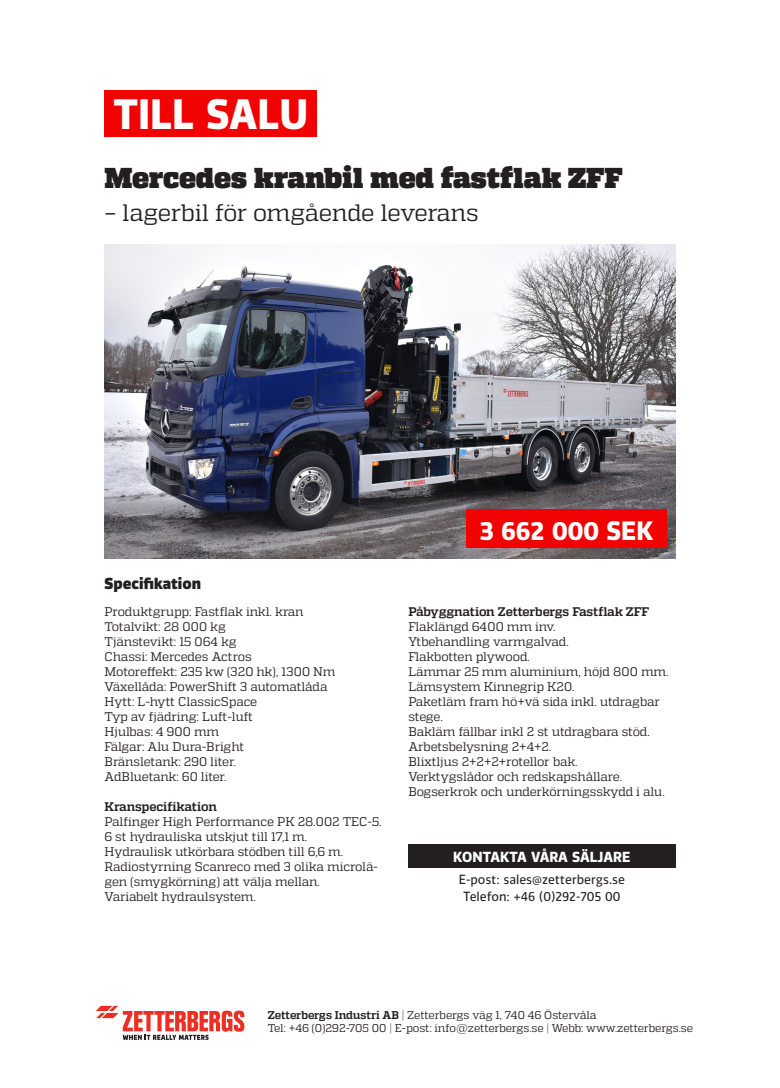
<style>
.page{position:relative;width:780px;height:1088px;background:#fff}
.page>*{position:absolute;margin:0;border:0;box-sizing:border-box;transform-origin:0 0}
.t1{font:700 40px "Vinkel";color:#fff}
.t2{font:800 28.75px "Quadon";letter-spacing:-.01em;color:#231f20}
.t3{font:700 25px "Vinkel";color:#fff}
.t4{font:23.75px "Quadon";letter-spacing:-.015em;color:#231f20}
.t5{font:900 15px "Vinkel";color:#231f20}
.t6{font:700 13.75px "Vinkel";color:#fff}
.t7{font:12.5px/15px "Quadon";letter-spacing:-.015em;color:#231f20}
.t8{font:700 12.5px "Quadon";letter-spacing:-.015em;color:#231f20}
.t9{font:12.5px "Vinkel";color:#231f20}
.t10{font:11.25px "Quadon";letter-spacing:-.015em;color:#231f20}
.s1{font-weight:700}
</style>
<div class="page">
<div style="left:408px;top:844px;width:267px;height:24px;background:#231f20"></div>
<img style="left:105px;top:244px;width:570px;height:314px">
<div style="left:105px;top:90px;width:212px;height:47px;background:#f10303"></div>
<svg style="left:96px;top:1006px;width:148px;height:34px"></svg>
<div style="left:466px;top:509px;width:200px;height:39px;background:#f10303"></div>
<p class="t1" style="left:113px;top:87px;width:196px">TILL SALU</p>
<p class="t2" style="left:105px;top:161px;width:519px">Mercedes kranbil med fastflak ZFF</p>
<p class="t4" style="left:105px;top:199px;width:376px">– lagerbil för omgående leverans</p>
<p class="t5" style="left:105px;top:573px;width:98px">Specifikation</p>
<p class="t7" style="left:105px;top:604px;width:200px">Produktgrupp: Fastflak inkl. kran</p>
<p class="t7" style="left:105px;top:619px;width:123px">Totalvikt: 28 000 kg</p>
<p class="t7" style="left:105px;top:634px;width:134px">Tjänstevikt: 15 064 kg</p>
<p class="t7" style="left:105px;top:649px;width:149px">Chassi: Mercedes Actros</p>
<p class="t7" style="left:105px;top:664px;width:232px">Motoreffekt: 235 kw (320 hk), 1300 Nm</p>
<p class="t7" style="left:105px;top:679px;width:224px">Växellåda: PowerShift 3 automatlåda</p>
<p class="t7" style="left:105px;top:694px;width:154px">Hytt: L-hytt ClassicSpace</p>
<p class="t7" style="left:105px;top:709px;width:150px">Typ av fjädring: Luft-luft</p>
<p class="t7" style="left:105px;top:724px;width:116px">Hjulbas: 4 900 mm</p>
<p class="t7" style="left:105px;top:739px;width:141px">Fälgar: Alu Dura-Bright</p>
<p class="t7" style="left:105px;top:754px;width:133px">Bränsletank: 290 liter.</p>
<p class="t7" style="left:105px;top:769px;width:123px">AdBluetank: 60 liter.</p>
<p class="t8" style="left:105px;top:799px;width:114px">Kranspecifikation</p>
<p class="t7" style="left:105px;top:814px;width:278px">Palfinger High Performance PK 28.002 TEC-5.</p>
<p class="t7" style="left:105px;top:829px;width:204px">6 st hydrauliska utskjut till 17,1 m.</p>
<p class="t7" style="left:105px;top:844px;width:240px">Hydraulisk utkörbara stödben till 6,6 m.</p>
<p class="t7" style="left:105px;top:859px;width:275px">Radiostyrning Scanreco med 3 olika microlä&shy;gen (smygkörning) att välja mellan.</p>
<p class="t7" style="left:105px;top:889px;width:153px">Variabelt hydraulsystem.</p>
<p class="t3" style="left:479px;top:514px;width:176px">3 662 000 SEK</p>
<p class="t8" style="left:408px;top:604px;width:242px">Påbyggnation Zetterbergs Fastflak ZFF</p>
<p class="t7" style="left:408px;top:619px;width:149px">Flaklängd 6400 mm inv.</p>
<p class="t7" style="left:408px;top:634px;width:162px">Ytbehandling varmgalvad.</p>
<p class="t7" style="left:408px;top:649px;width:123px">Flakbotten plywood.</p>
<p class="t7" style="left:408px;top:664px;width:262px">Lämmar 25 mm aluminium, höjd 800 mm.</p>
<p class="t7" style="left:408px;top:679px;width:168px">Lämsystem Kinnegrip K20.</p>
<p class="t7" style="left:408px;top:694px;width:253px">Paketläm fram hö+vä sida inkl. utdragbar stege.</p>
<p class="t7" style="left:408px;top:724px;width:243px">Bakläm fällbar inkl 2 st utdragbara stöd.</p>
<p class="t7" style="left:408px;top:739px;width:144px">Arbetsbelysning 2+4+2.</p>
<p class="t7" style="left:408px;top:754px;width:171px">Blixtljus 2+2+2+rotellor bak.</p>
<p class="t7" style="left:408px;top:769px;width:215px">Verktygslådor och redskapshållare.</p>
<p class="t7" style="left:408px;top:784px;width:258px">Bogserkrok och underkörningsskydd i alu.</p>
<p class="t6" style="left:453px;top:847px;width:179px">KONTAKTA VÅRA SÄLJARE</p>
<p class="t9" style="left:459px;top:871px;width:168px">E-post: sales@zetterbergs.se</p>
<p class="t9" style="left:463px;top:888px;width:159px">Telefon: +46 (0)292-705 00</p>
<p class="t10" style="left:268px;top:1008px;width:330px"><span class="s1">Zetterbergs Industri AB</span> | Zetterbergs väg 1, 740 46 Östervåla</p>
<p class="t10" style="left:268px;top:1022px;width:427px">Tel: +46 (0)292-705 00 | E-post: info@zetterbergs.se | Webb: www.zetterbergs.se</p>
</div>
